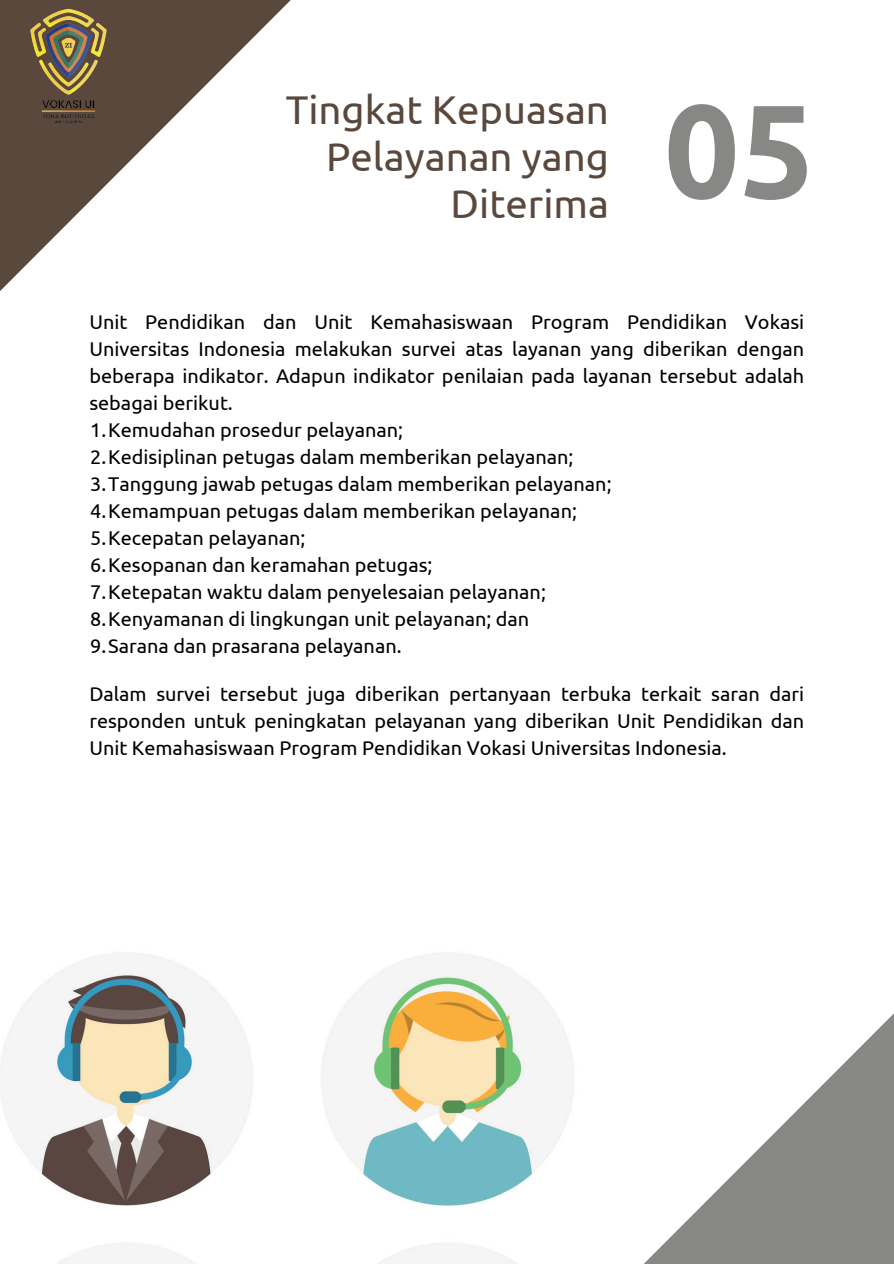
<style>
.page{position:relative;width:894px;height:1264px;background:#fff}
.page>*{position:absolute;margin:0;border:0;box-sizing:border-box;transform-origin:0 0}
.t1{font:700 132.3px "Ubuntu";color:#878885}
.t2{font:40.05px/47.2px "Ubuntu";color:#5a483d;text-align:right}
.t3{font:19.8px/27px "Ubuntu";color:#000;text-align:justify}
</style>
<div class="page">
<svg style="left:0;top:0;width:291px;height:291px"></svg>
<img style="left:0;top:953px;width:411px;height:310px">
<img style="left:0;top:0;width:135px;height:135px">
<svg style="left:411px;top:952px;width:482px;height:311px"></svg>
<p class="t2" style="left:285px;top:85px;width:324px">Tingkat Kepuasan<br>Pelayanan yang<br>Diterima</p>
<p class="t1" style="left:664px;top:75px;width:152px">05</p>
<p class="t3" style="left:89px;top:308px;width:716px">Unit Pendidikan dan Unit Kemahasiswaan Program Pendidikan Vokasi Universitas Indonesia melakukan survei atas layanan yang diberikan dengan beberapa indikator. Adapun indikator penilaian pada layanan tersebut adalah sebagai berikut.</p>
<p class="t3" style="left:90px;top:416px;width:314px">1.Kemudahan prosedur pelayanan;</p>
<p class="t3" style="left:90px;top:443px;width:484px">2.Kedisiplinan petugas dalam memberikan pelayanan;</p>
<p class="t3" style="left:90px;top:470px;width:522px">3.Tanggung jawab petugas dalam memberikan pelayanan;</p>
<p class="t3" style="left:90px;top:497px;width:488px">4.Kemampuan petugas dalam memberikan pelayanan;</p>
<p class="t3" style="left:90px;top:524px;width:216px">5.Kecepatan pelayanan;</p>
<p class="t3" style="left:90px;top:551px;width:344px">6.Kesopanan dan keramahan petugas;</p>
<p class="t3" style="left:90px;top:578px;width:457px">7.Ketepatan waktu dalam penyelesaian pelayanan;</p>
<p class="t3" style="left:90px;top:605px;width:440px">8.Kenyamanan di lingkungan unit pelayanan; dan</p>
<p class="t3" style="left:90px;top:632px;width:313px">9.Sarana dan prasarana pelayanan.</p>
<p class="t3" style="left:89px;top:680px;width:716px">Dalam survei tersebut juga diberikan pertanyaan terbuka terkait saran dari responden untuk peningkatan pelayanan yang diberikan Unit Pendidikan dan Unit Kemahasiswaan Program Pendidikan Vokasi Universitas Indonesia.</p>
</div>
